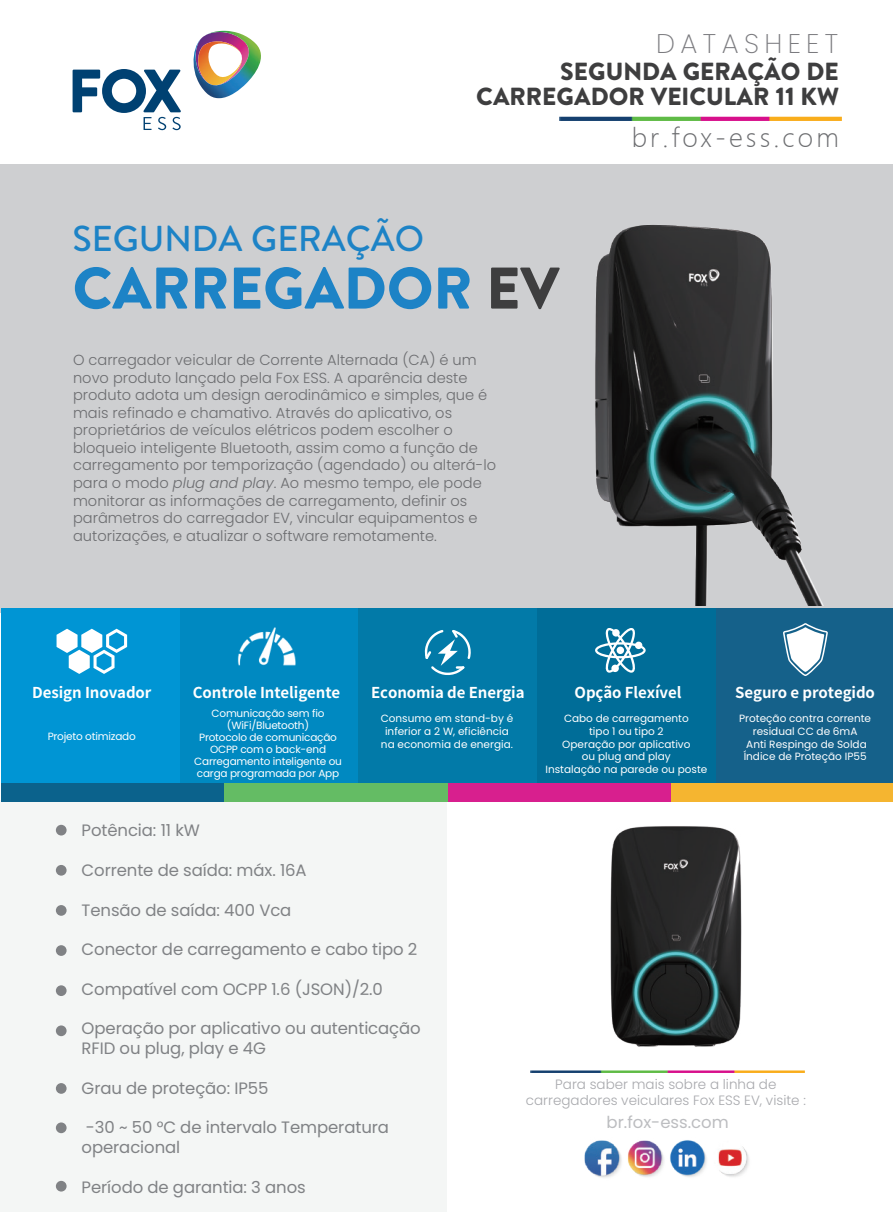
<style>
.page{position:relative;width:893px;height:1212px;background:#fff}
.page>*{position:absolute;margin:0;border:0;box-sizing:border-box;transform-origin:0 0}
.t1{font:900 58.65px "Brandon Text";color:#1d83c6}
.t2{font:500 36px "Brandon Text";color:#1d83c6}
.t3{font:200 27px "Poppins";letter-spacing:.2em;color:#7b7b7f}
.t4{font:300 25.35px "Microsoft Ya Hei";letter-spacing:.125em;color:#6c6d70}
.t5{font:900 24.75px/24.3px "Brandon Text";color:#3e3e3f;text-align:right}
.t6{font:16.5px/19.8px "Poppins";letter-spacing:-.005em;color:#808285}
.t7{font:16.5px "Poppins";color:#bcbdc0}
.t8{font:700 15px "Source Han Sans CN";letter-spacing:-.005em;color:#fff}
.t9{font:300 14.55px/17.5px "Poppins";color:#6c6d70}
.t10{font:300 13.5px/16.2px "Poppins";color:#a8a9ad;text-align:center}
.t11{font:10.5px/12.6px "Poppins";color:#fff;text-align:center}
.t12{font:10.5px/12px "Poppins";letter-spacing:-.02em;color:#fff;text-align:center}
.s1{color:#3e3e3f}
.s2{font-style:italic}
</style>
<div class="page">
<div style="left:1px;top:164px;width:892px;height:449px;background:#cecfd1"></div>
<img style="left:595px;top:225px;width:228px;height:380px">
<svg style="left:73px;top:69px;width:108px;height:61px"></svg>
<img style="left:193px;top:31px;width:68px;height:67px">
<div style="left:0;top:800px;width:446px;height:412px;background:#f4f6f5"></div>
<div style="left:56px;top:825px;width:11px;height:10px;background:#808285;border-radius:50%"></div>
<div style="left:56px;top:865px;width:11px;height:11px;background:#808285;border-radius:50%"></div>
<div style="left:56px;top:905px;width:11px;height:11px;background:#808285;border-radius:50%"></div>
<div style="left:56px;top:945px;width:11px;height:11px;background:#808285;border-radius:50%"></div>
<div style="left:56px;top:985px;width:11px;height:11px;background:#808285;border-radius:50%"></div>
<div style="left:56px;top:1025px;width:11px;height:11px;background:#808285;border-radius:50%"></div>
<div style="left:56px;top:1122px;width:11px;height:11px;background:#808285;border-radius:50%"></div>
<div style="left:56px;top:1083px;width:11px;height:11px;background:#808285;border-radius:50%"></div>
<img style="left:610px;top:826px;width:132px;height:221px">
<img style="left:584px;top:1140px;width:165px;height:38px">
<img style="left:531px;top:1071px;width:274px;height:2px">
<div style="left:56px;top:1181px;width:11px;height:10px;background:#808285;border-radius:50%"></div>
<img style="left:559px;top:117px;width:282px;height:3px">
<div style="left:1px;top:608px;width:179px;height:175px;background:#0095d4"></div>
<div style="left:180px;top:608px;width:178px;height:175px;background:#0089c1"></div>
<div style="left:358px;top:608px;width:179px;height:175px;background:#027aa8"></div>
<div style="left:537px;top:608px;width:179px;height:175px;background:#006d98"></div>
<div style="left:716px;top:608px;width:177px;height:175px;background:#15618a"></div>
<div style="left:1px;top:783px;width:224px;height:19px;background:#0b628c"></div>
<div style="left:225px;top:783px;width:223px;height:19px;background:#64bc64"></div>
<div style="left:448px;top:783px;width:223px;height:19px;background:#d81f8e"></div>
<div style="left:671px;top:783px;width:222px;height:19px;background:#f5b530"></div>
<svg style="left:57px;top:629px;width:70px;height:45px"></svg>
<svg style="left:595px;top:628px;width:51px;height:45px"></svg>
<svg style="left:783px;top:623px;width:45px;height:53px"></svg>
<img style="left:237px;top:627px;width:59px;height:39px">
<svg style="left:425px;top:630px;width:46px;height:45px"></svg>
<h3 class="t3" style="left:656px;top:28px;width:184px">DATASHEET</h3>
<h2 class="t2" style="left:73px;top:214px;width:353px">SEGUNDA GERAÇÃO</h2>
<h3 class="t5" style="left:476px;top:59px;width:364px">SEGUNDA GERAÇÃO DE<br>CARREGADOR VEICULAR 11 KW</h3>
<h3 class="t4" style="left:632px;top:121px;width:209px">br.fox-ess.com</h3>
<h1 class="t1" style="left:73px;top:247px;width:488px">CARREGADOR <span class="s1">EV</span></h1>
<p class="t9" style="left:73px;top:351px;width:424px">O carregador veicular de Corrente Alternada (CA) é um novo produto lançado pela Fox ESS. A aparência deste produto adota um design aerodinâmico e simples, que é mais refinado e chamativo. Através do aplicativo, os proprietários de veículos elétricos podem escolher o bloqueio inteligente Bluetooth, assim como a função de carregamento por temporização (agendado) ou alterá-lo para o modo <span class="s2">plug and play</span>. Ao mesmo tempo, ele pode monitorar as informações de carregamento, definir os parâmetros do carregador EV, vincular equipamentos e autorizações, e atualizar o software remotamente.</p>
<p class="t8" style="left:32px;top:684px;width:121px">Design Inovador</p>
<p class="t8" style="left:193px;top:684px;width:149px">Controle Inteligente</p>
<p class="t8" style="left:371px;top:684px;width:155px">Economia de Energia</p>
<p class="t8" style="left:575px;top:684px;width:108px">Opção Flexível</p>
<p class="t8" style="left:735px;top:684px;width:141px">Seguro e protegido</p>
<p class="t12" style="left:48px;top:730px;width:90px">Projeto otimizado</p>
<p class="t12" style="left:194px;top:708px;width:149px">Comunicação sem fio (WiFi/Bluetooth)<br>Protocolo de comunicação<br>OCPP com o back-end<br>Carregamento inteligente ou carga programada por App</p>
<p class="t11" style="left:545px;top:712px;width:163px">Cabo de carregamento<br>tipo 1 ou tipo 2<br>Operação por aplicativo<br>ou plug and play<br>Instalação na parede ou poste</p>
<p class="t11" style="left:381px;top:712px;width:134px">Consumo em stand-by é inferior a 2 W, eficiência na economia de energia.</p>
<p class="t11" style="left:739px;top:712px;width:133px">Proteção contra corrente residual CC de 6mA<br>Anti Respingo de Solda<br>Índice de Proteção IP55</p>
<p class="t6" style="left:82px;top:821px;width:120px">Potência: 11 kW</p>
<p class="t6" style="left:82px;top:860px;width:227px">Corrente de saída: máx. 16A</p>
<p class="t6" style="left:82px;top:900px;width:211px">Tensão de saída: 400 Vca</p>
<p class="t6" style="left:82px;top:939px;width:337px">Conector de carregamento e cabo tipo 2</p>
<p class="t6" style="left:82px;top:979px;width:303px">Compatível com OCPP 1.6 (JSON)/2.0</p>
<p class="t6" style="left:82px;top:1019px;width:341px">Operação por aplicativo ou autenticação<br>RFID ou plug, play e 4G</p>
<p class="t6" style="left:82px;top:1078px;width:188px">Grau de proteção: IP55</p>
<p class="t6" style="left:82px;top:1118px;width:309px">-30 ~ 50 °C de intervalo Temperatura operacional</p>
<p class="t6" style="left:82px;top:1177px;width:226px">Período de garantia: 3 anos</p>
<p class="t10" style="left:526px;top:1076px;width:281px">Para saber mais sobre a linha de carregadores veiculares Fox ESS EV, visite :</p>
<p class="t7" style="left:607px;top:1113px;width:124px">br.fox-ess.com</p>
</div>
